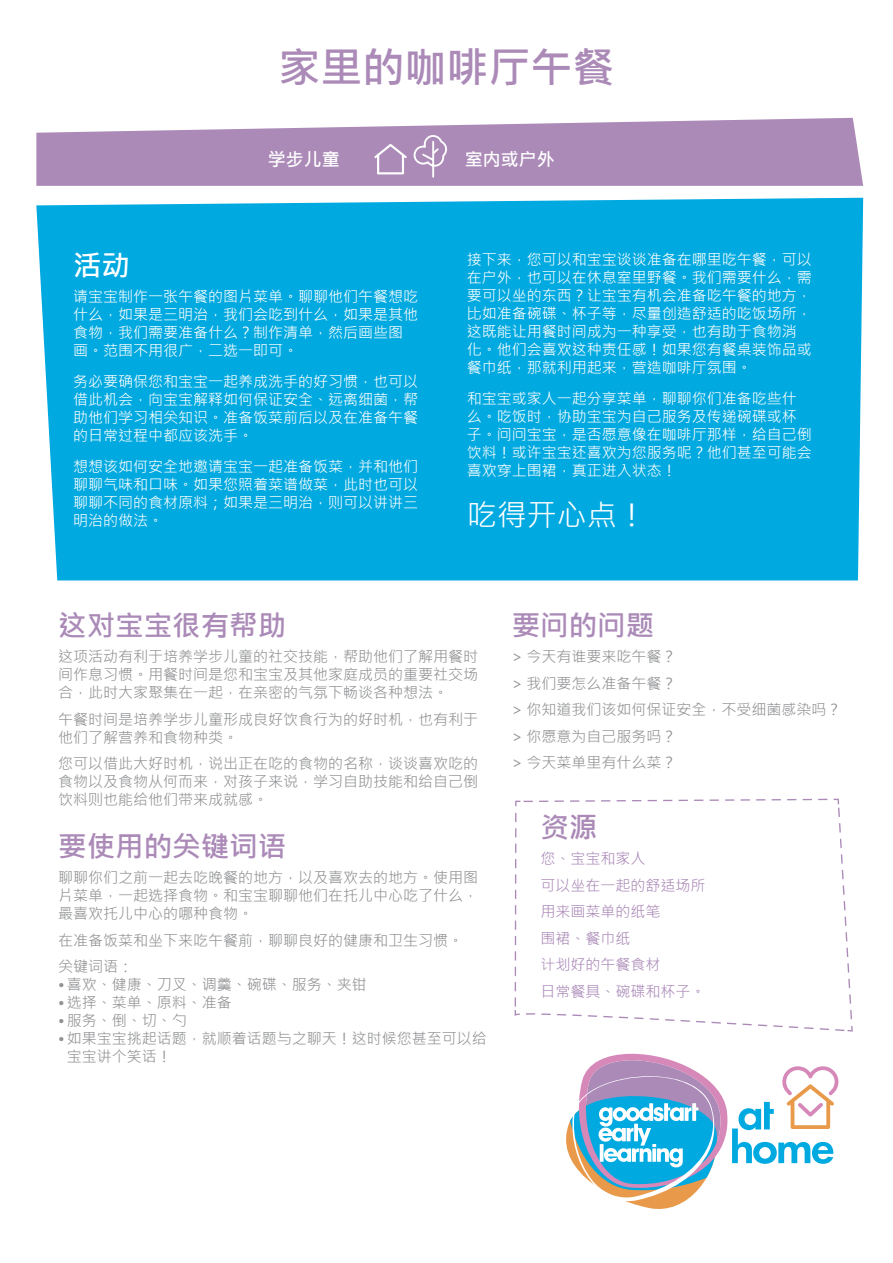
<style>
.page{position:relative;width:893px;height:1263px;background:#fff}
.page>*{position:absolute;margin:0;border:0;box-sizing:border-box;transform-origin:0 0}
.t1{font:700 42px "Microsoft Jheng Hei";color:#ab8ab8}
.t2{font:30px "Microsoft Jheng Hei";color:#fff}
.t3{font:700 28.5px "Microsoft Jheng Hei";color:#ab8ab8}
.t4{font:700 28.5px "Microsoft Jheng Hei";color:#fff}
.t5{font:700 18px "Microsoft Jheng Hei";color:#fff}
.t6{font:15px/18px "Microsoft Jheng Hei";color:#fff}
.t7{font:15px/18px "Microsoft Jheng Hei";color:#919294}
.t8{font:15px/26.5px "Microsoft Jheng Hei";color:#ab8ab8}
</style>
<div class="page">
<svg style="left:36px;top:118px;width:827px;height:68px;background:#b598c0"></svg>
<svg style="left:374px;top:144px;width:33px;height:30px"></svg>
<svg style="left:413px;top:135px;width:36px;height:43px;background:#ba9fc4"></svg>
<div style="left:36px;top:198px;width:827px;height:382px;background:#00a9e0"></div>
<svg style="left:514px;top:798px;width:339px;height:256px"></svg>
<svg style="left:566px;top:1054px;width:272px;height:155px"></svg>
<h1 class="t1" style="left:278px;top:42px;width:338px">家里的咖啡厅午餐</h1>
<p class="t5" style="left:268px;top:148px;width:73px">学步儿童</p>
<p class="t5" style="left:465px;top:148px;width:91px">室内或户外</p>
<h3 class="t4" style="left:73px;top:247px;width:58px">活动</h3>
<p class="t6" style="left:73px;top:288px;width:346px">请宝宝制作一张午餐的图片菜单。聊聊他们午餐想吃什么，如果是三明治，我们会吃到什么，如果是其他食物，我们需要准备什么？制作清单，然后画些图画。范围不用很广，二选一即可。</p>
<p class="t6" style="left:73px;top:373px;width:346px;text-align:justify">务必要确保您和宝宝一起养成洗手的好习惯，也可以借此机会，向宝宝解释如何保证安全、远离细菌，帮助他们学习相关知识。准备饭菜前后以及在准备午餐的日常过程中都应该洗手。</p>
<p class="t6" style="left:73px;top:457px;width:346px;text-align:justify">想想该如何安全地邀请宝宝一起准备饭菜，并和他们聊聊气味和口味。如果您照着菜谱做菜，此时也可以聊聊不同的食材原料；如果是三明治，则可以讲讲三明治的做法。</p>
<p class="t6" style="left:467px;top:250px;width:346px">接下来，您可以和宝宝谈谈准备在哪里吃午餐，可以在户外，也可以在休息室里野餐。我们需要什么，需要可以坐的东西？让宝宝有机会准备吃午餐的地方，比如准备碗碟、杯子等，尽量创造舒适的吃饭场所，这既能让用餐时间成为一种享受，也有助于食物消化。他们会喜欢这种责任感！如果您有餐桌装饰品或餐巾纸，那就利用起来，营造咖啡厅氛围。</p>
<p class="t6" style="left:467px;top:389px;width:346px">和宝宝或家人一起分享菜单，聊聊你们准备吃些什么。吃饭时，协助宝宝为自己服务及传递碗碟或杯子。问问宝宝，是否愿意像在咖啡厅那样，给自己倒饮料！或许宝宝还喜欢为您服务呢？他们甚至可能会喜欢穿上围裙，真正进入状态！</p>
<h2 class="t2" style="left:467px;top:496px;width:181px">吃得开心点！</h2>
<h3 class="t3" style="left:58px;top:607px;width:230px">这对宝宝很有帮助</h3>
<p class="t7" style="left:58px;top:648px;width:422px;text-align:justify">这项活动有利于培养学步儿童的社交技能，帮助他们了解用餐时间作息习惯。用餐时间是您和宝宝及其他家庭成员的重要社交场合，此时大家聚集在一起，在亲密的气氛下畅谈各种想法。</p>
<p class="t7" style="left:58px;top:710px;width:422px">午餐时间是培养学步儿童形成良好饮食行为的好时机，也有利于他们了解营养和食物种类。</p>
<p class="t7" style="left:58px;top:755px;width:422px;text-align:justify">您可以借此大好时机，说出正在吃的食物的名称，谈谈喜欢吃的食物以及食物从何而来，对孩子来说，学习自助技能和给自己倒饮料则也能给他们带来成就感。</p>
<h3 class="t3" style="left:58px;top:828px;width:230px">要使用的关键词语</h3>
<p class="t7" style="left:58px;top:869px;width:422px;text-align:justify">聊聊你们之前一起去吃晚餐的地方，以及喜欢去的地方。使用图片菜单，一起选择食物。和宝宝聊聊他们在托儿中心吃了什么，最喜欢托儿中心的哪种食物。</p>
<p class="t7" style="left:58px;top:927px;width:407px;line-height:26.5px">在准备饭菜和坐下来吃午餐前，聊聊良好的健康和卫生习惯。关键词语：</p>
<p class="t7" style="left:58px;top:976px;width:310px">•喜欢、健康、刀叉、调羹、碗碟、服务、夹钳</p>
<p class="t7" style="left:58px;top:994px;width:175px">•选择、菜单、原料、准备</p>
<p class="t7" style="left:58px;top:1012px;width:130px">•服务、倒、切、勺</p>
<p class="t7" style="left:67px;top:1030px;width:421px;text-indent:-9px">•如果宝宝挑起话题，就顺着话题与之聊天！这时候您甚至可以给宝宝讲个笑话！</p>
<h3 class="t3" style="left:512px;top:607px;width:144px">要问的问题</h3>
<p class="t7" style="left:512px;top:644px;width:331px;line-height:26.5px">&gt; 今天有谁要来吃午餐？<br>&gt; 我们要怎么准备午餐？<br>&gt; 你知道我们该如何保证安全，不受细菌感染吗？&gt; 你愿意为自己服务吗？<br>&gt; 今天菜单里有什么菜？</p>
<h3 class="t3" style="left:540px;top:809px;width:58px">资源</h3>
<p class="t8" style="left:540px;top:845px;width:166px">您、宝宝和家人<br>可以坐在一起的舒适场所用来画菜单的纸笔<br>围裙、餐巾纸<br>计划好的午餐食材<br>日常餐具、碗碟和杯子。</p>
</div>
